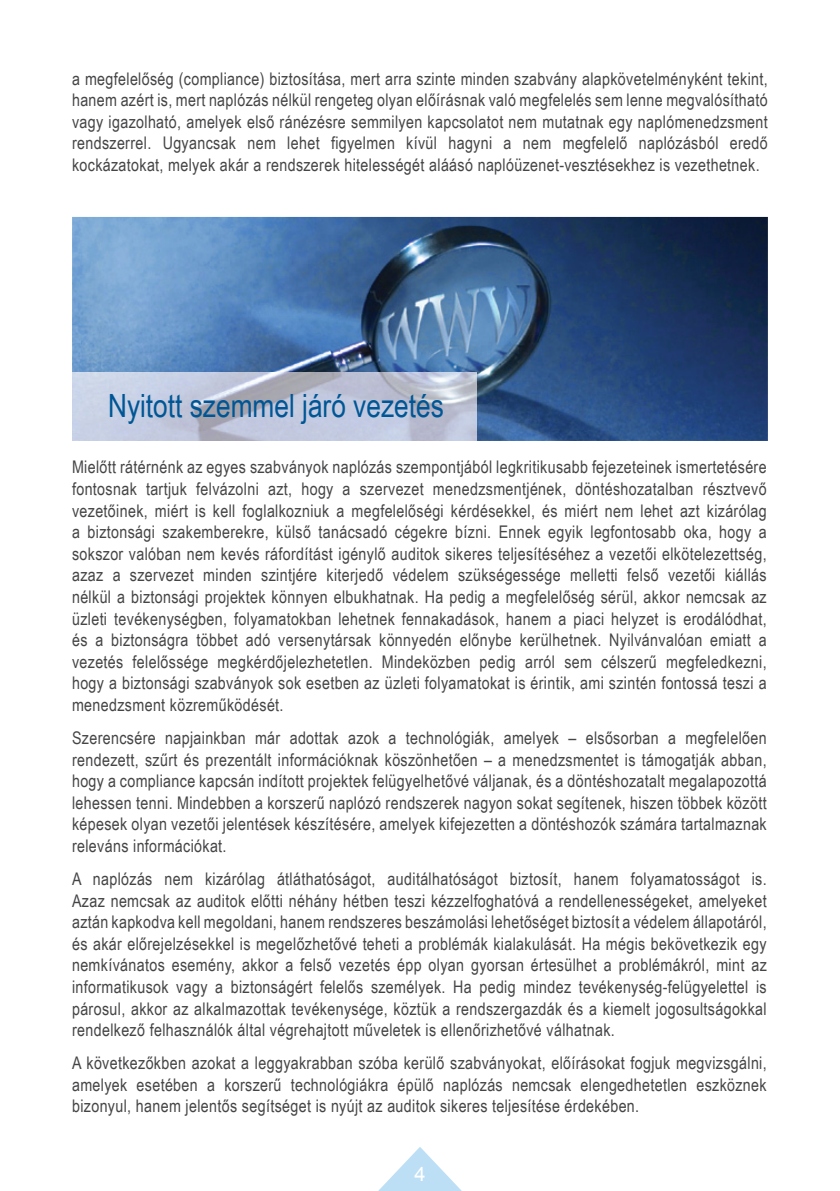
<style>
.page{position:relative;width:840px;height:1191px;background:#fff}
.page>*{position:absolute;margin:0;border:0;box-sizing:border-box;transform-origin:0 0}
.t1{font:32px "Arial Narrow";color:#005695}
.t2{font:20px "Arial";color:#fff}
.t3{font:17.4px/21.6px "Arial Narrow";letter-spacing:.02em;color:#454547;text-align:justify}
</style>
<div class="page">
<svg style="left:378px;top:1147px;width:83px;height:44px"></svg>
<img style="left:72px;top:217px;width:695px;height:224px">
<img style="left:72px;top:373px;width:404px;height:68px">
<p class="t3" style="left:72px;top:67px;width:697px">a megfelelőség (compliance) biztosítása, mert arra szinte minden szabvány alapkövetelményként tekint, hanem azért is, mert naplózás nélkül rengeteg olyan előírásnak való megfelelés sem lenne megvalósítható vagy igazolható, amelyek első ránézésre semmilyen kapcsolatot nem mutatnak egy naplómenedzsment rendszerrel. Ugyancsak nem lehet figyelmen kívül hagyni a nem megfelelő naplózásból eredő kockázatokat, melyek akár a rendszerek hitelességét aláásó naplóüzenet-vesztésekhez is vezethetnek.</p>
<h1 class="t1" style="left:108px;top:383px;width:337px">Nyitott szemmel járó vezetés</h1>
<p class="t3" style="left:72px;top:456px;width:695px">Mielőtt rátérnénk az egyes szabványok naplózás szempontjából legkritikusabb fejezeteinek ismertetésére fontosnak tartjuk felvázolni azt, hogy a szervezet menedzsmentjének, döntéshozatalban résztvevő vezetőinek, miért is kell foglalkozniuk a megfelelőségi kérdésekkel, és miért nem lehet azt kizárólag a biztonsági szakemberekre, külső tanácsadó cégekre bízni. Ennek egyik legfontosabb oka, hogy a sokszor valóban nem kevés ráfordítást igénylő auditok sikeres teljesítéséhez a vezetői elkötelezettség, azaz a szervezet minden szintjére kiterjedő védelem szükségessége melletti felső vezetői kiállás nélkül a biztonsági projektek könnyen elbukhatnak. Ha pedig a megfelelőség sérül, akkor nemcsak az üzleti tevékenységben, folyamatokban lehetnek fennakadások, hanem a piaci helyzet is erodálódhat, és a biztonságra többet adó versenytársak könnyedén előnybe kerülhetnek. Nyilvánvalóan emiatt a vezetés felelőssége megkérdőjelezhetetlen. Mindeközben pedig arról sem célszerű megfeledkezni, hogy a biztonsági szabványok sok esetben az üzleti folyamatokat is érintik, ami szintén fontossá teszi a menedzsment közreműködését.</p>
<p class="t3" style="left:72px;top:726px;width:695px">Szerencsére napjainkban már adottak azok a technológiák, amelyek – elsősorban a megfelelően rendezett, szűrt és prezentált információknak köszönhetően – a menedzsmentet is támogatják abban, hogy a compliance kapcsán indított projektek felügyelhetővé váljanak, és a döntéshozatalt megalapozottá lehessen tenni. Mindebben a korszerű naplózó rendszerek nagyon sokat segítenek, hiszen többek között képesek olyan vezetői jelentések készítésére, amelyek kifejezetten a döntéshozók számára tartalmaznak releváns információkat.</p>
<p class="t3" style="left:72px;top:867px;width:695px">A naplózás nem kizárólag átláthatóságot, auditálhatóságot biztosít, hanem folyamatosságot is.<br>Azaz nemcsak az auditok előtti néhány hétben teszi kézzelfoghatóvá a rendellenességeket, amelyeket aztán kapkodva kell megoldani, hanem rendszeres beszámolási lehetőséget biztosít a védelem állapotáról, és akár előrejelzésekkel is megelőzhetővé teheti a problémák kialakulását. Ha mégis bekövetkezik egy nemkívánatos esemény, akkor a felső vezetés épp olyan gyorsan értesülhet a problémákról, mint az informatikusok vagy a biztonságért felelős személyek. Ha pedig mindez tevékenység-felügyelettel is párosul, akkor az alkalmazottak tevékenysége, köztük a rendszergazdák és a kiemelt jogosultságokkal rendelkező felhasználók által végrehajtott műveletek is ellenőrizhetővé válhatnak.</p>
<p class="t3" style="left:72px;top:1051px;width:695px">A következőkben azokat a leggyakrabban szóba kerülő szabványokat, előírásokat fogjuk megvizsgálni, amelyek esetében a korszerű technológiákra épülő naplózás nemcsak elengedhetetlen eszköznek bizonyul, hanem jelentős segítséget is nyújt az auditok sikeres teljesítése érdekében.</p>
<p class="t2" style="left:414px;top:1161px;width:13px">4</p>
</div>
